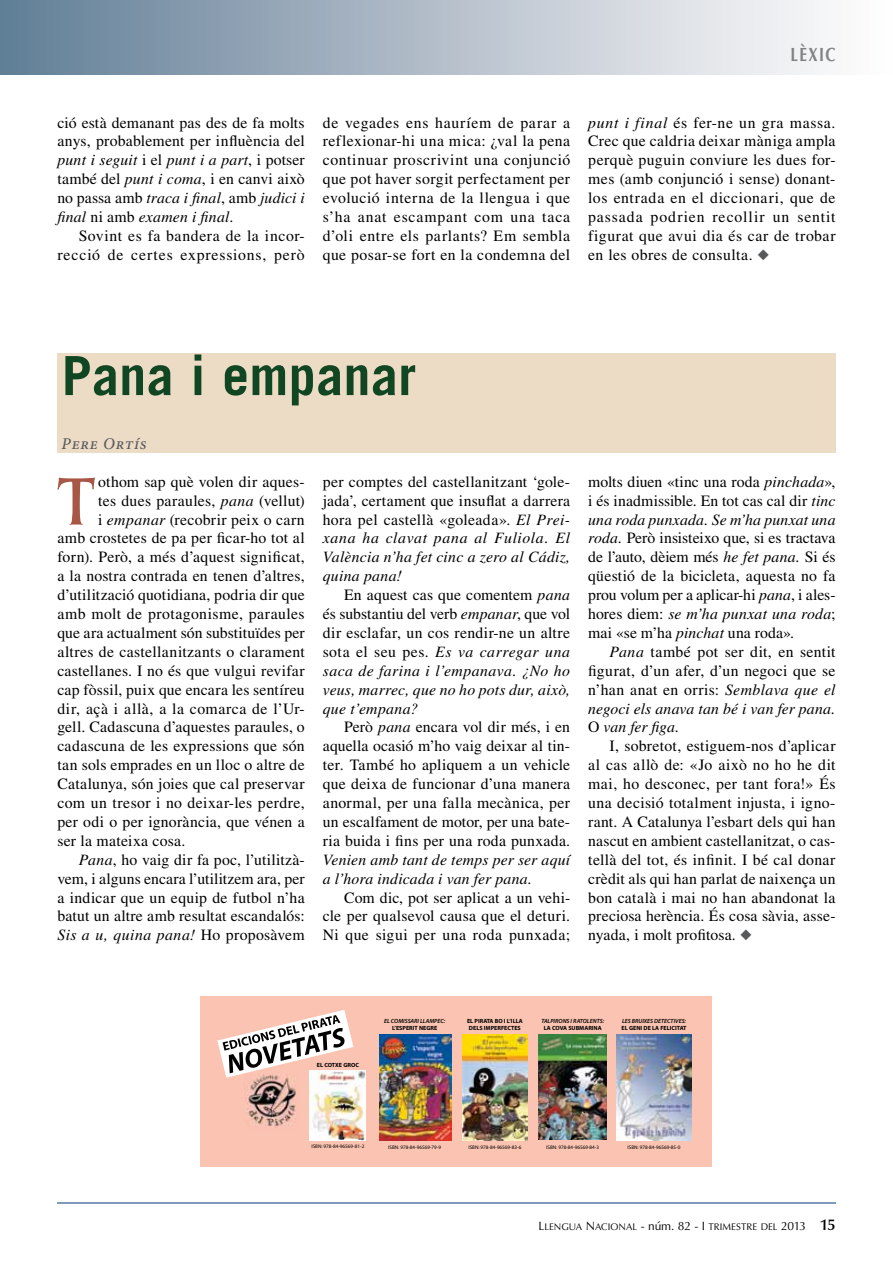
<style>
.page{position:relative;width:893px;height:1263px;background:#fff}
.page>*{position:absolute;margin:0;border:0;box-sizing:border-box;transform-origin:0 0}
.t1{font:700 75.6px "Tiepolo";color:#a85646;scale:.88 1}
.t2{font:700 54px "Trade Gothic";letter-spacing:.005em;color:#104622}
.t3{font:19.2px "Optima LT Std Bold SC800";letter-spacing:.095em;color:#808285;scale:.79 1}
.t4{font:italic 500 16.5px "Minion Pro";letter-spacing:.05em;color:#58595b}
.t5{font:15.75px/18.9px "Times LT Std";letter-spacing:.015em;color:#000;text-align:justify}
.t6{font:italic 15.75px/18.9px "Times LT Std";letter-spacing:.015em;color:#000;text-align:justify}
.t7{font:15.75px/18.9px "Times LT Std";letter-spacing:.05em;color:#000;text-align:right}
.t8{font:9.6px "Optima LT Std SC800";letter-spacing:.005em;color:#000}
.t9{font:700 6px/7.2px "Myriad Pro";color:#000;text-align:center}
.t10{font:italic 600 6px "Myriad Pro";color:#000}
.t11{font:5.1px "Myriad Pro";color:#000}
.s1{font-style:italic}
.s2{color:#58595b}
.s3{font-style:normal}
.s4{font-size:12px}
.s5{font-family:"Optima LT Std";font-size:12px}
.s6{font-family:"Optima LT Std";font-weight:600;font-size:15.6px}
</style>
<div class="page">
<div style="left:0;top:0;width:893px;height:74px;background:linear-gradient(to right,#637e97,#fff)"></div>
<hr style="left:57px;top:1202px;width:779px;height:1px;background:#819abb">
<div style="left:57px;top:353px;width:779px;height:100px;background:#ecdbc5"></div>
<div style="left:200px;top:996px;width:512px;height:171px;background:#fbc3b1"></div>
<svg style="left:217px;top:1010px;width:136px;height:68px"></svg>
<img style="left:379px;top:1035px;width:72px;height:105px">
<img style="left:309px;top:1070px;width:57px;height:70px">
<img style="left:462px;top:1035px;width:66px;height:105px">
<img style="left:539px;top:1035px;width:68px;height:105px">
<img style="left:617px;top:1035px;width:74px;height:105px">
<img style="left:244px;top:1074px;width:56px;height:53px">
<p class="t3" style="left:790px;top:43px;width:59px">LÈXIC</p>
<p class="t5" style="left:57px;top:113px;width:249px">ció està demanant pas des de fa molts anys, probablement per influència del <span class="s1">punt i seguit</span> i el <span class="s1">punt i a part</span>, i potser també del <span class="s1">punt i coma</span>, i en canvi això no passa amb <span class="s1">traca i final</span>, amb <span class="s1">judici i final</span> ni amb <span class="s1">examen i final</span>.</p>
<p class="t7" style="left:57px;top:226px;width:249px">Sovint es fa bandera de la incor&shy;recció de certes expressions, però</p>
<p class="t5" style="left:323px;top:113px;width:249px">de vegades ens hauríem de parar a reflexionar-hi una mica: ¿val la pena continuar proscrivint una conjunció que pot haver sorgit perfectament per evolució interna de la llengua i que s’ha anat escampant com una taca d’oli entre els parlants? Em sembla que posar-se fort en la condemna del</p>
<p class="t5" style="left:588px;top:113px;width:249px"><span class="s1">punt i final</span> és fer-ne un gra massa.<br>Crec que caldria deixar màniga ampla perquè puguin conviure les dues for&shy;mes (amb conjunció i sense) donant&shy;los entrada en el diccionari, que de passada podrien recollir un sentit figurat que avui dia és car de trobar en les obres de consulta. <span class="s2">◆</span></p>
<h2 class="t2" style="left:62px;top:343px;width:356px">Pana i empanar</h2>
<p class="t4" style="left:62px;top:432px;width:87px">Pere Ortís</p>
<h1 class="t1" style="left:55px;top:460px;width:49px">T</h1>
<p class="t5" style="left:98px;top:472px;width:208px">othom sap què volen dir aques-</p>
<p class="t5" style="left:323px;top:472px;width:249px">per comptes del castellanitzant ‘gole&shy;jada’, certament que insuflat a darrera hora pel castellà «goleada». <span class="s1">El Prei&shy;xana ha clavat pana al Fuliola. El València n’ha fet cinc a zero al Cádiz, quina pana!</span></p>
<p class="t6" style="left:323px;top:585px;width:249px;text-indent:21px"><span class="s3">En aquest cas que comentem</span> pana <span class="s3">és substantiu del verb</span> empanar<span class="s3">, que vol dir esclafar, un cos rendir-ne un altre sota el seu pes.</span> Es va carregar una saca de farina i l’empanava. ¿No ho veus, marrec, que no ho pots dur, això, que t’empana?</p>
<p class="t5" style="left:323px;top:718px;width:249px;text-indent:21px">Però <span class="s1">pana</span> encara vol dir més, i en aquella ocasió m’ho vaig deixar al tin&shy;ter. També ho apliquem a un vehicle que deixa de funcionar d’una manera anormal, per una falla mecànica, per un escalfament de motor, per una bate&shy;ria buida i fins per una roda punxada.</p>
<p class="t6" style="left:323px;top:850px;width:249px">Venien amb tant de temps per ser aquí a l’hora indicada i van fer pana.</p>
<p class="t5" style="left:323px;top:888px;width:249px;text-indent:21px">Com dic, pot ser aplicat a un vehi&shy;cle per qualsevol causa que el deturi.<br>Ni que sigui per una roda punxada;</p>
<p class="t5" style="left:98px;top:491px;width:208px">tes dues paraules, <span class="s1">pana</span> (vellut)</p>
<p class="t5" style="left:98px;top:510px;width:208px">i <span class="s1">empanar</span> (recobrir peix o carn</p>
<p class="t5" style="left:57px;top:529px;width:249px">amb crostetes de pa per ficar-ho tot al</p>
<p class="t5" style="left:57px;top:547px;width:249px">forn). Però, a més d’aquest significat,</p>
<p class="t5" style="left:57px;top:566px;width:249px">a la nostra contrada en tenen d’altres,</p>
<p class="t5" style="left:57px;top:585px;width:249px">d’utilització quotidiana, podria dir que</p>
<p class="t5" style="left:57px;top:604px;width:249px">amb molt de protagonisme, paraules</p>
<p class="t5" style="left:57px;top:623px;width:249px">que ara actualment són substituïdes per</p>
<p class="t5" style="left:57px;top:642px;width:249px">altres de castellanitzants o clarament</p>
<p class="t5" style="left:57px;top:661px;width:249px">castellanes. I no és que vulgui revifar</p>
<p class="t5" style="left:57px;top:680px;width:249px">cap fòssil, puix que encara les sentíreu</p>
<p class="t5" style="left:57px;top:699px;width:249px">dir, açà i allà, a la comarca de l’Ur-</p>
<p class="t5" style="left:57px;top:718px;width:249px">gell. Cadascuna d’aquestes paraules, o</p>
<p class="t5" style="left:57px;top:736px;width:249px">cadascuna de les expressions que són</p>
<p class="t5" style="left:57px;top:755px;width:249px">tan sols emprades en un lloc o altre de</p>
<p class="t5" style="left:57px;top:774px;width:249px">Catalunya, són joies que cal preservar</p>
<p class="t5" style="left:57px;top:793px;width:249px">com un tresor i no deixar-les perdre,</p>
<p class="t5" style="left:57px;top:812px;width:249px">per odi o per ignorància, que vénen a</p>
<p class="t5" style="left:57px;top:831px;width:129px">ser la mateixa cosa.</p>
<p class="t5" style="left:79px;top:850px;width:228px"><span class="s1">Pana</span>, ho vaig dir fa poc, l’utilitzà-</p>
<p class="t5" style="left:57px;top:869px;width:249px">vem, i alguns encara l’utilitzem ara, per</p>
<p class="t5" style="left:57px;top:888px;width:249px">a indicar que un equip de futbol n’ha</p>
<p class="t5" style="left:57px;top:907px;width:249px">batut un altre amb resultat escandalós:</p>
<p class="t6" style="left:57px;top:926px;width:249px">Sis a u, quina pana! <span class="s3">Ho proposàvem</span></p>
<p class="t5" style="left:588px;top:472px;width:249px">molts diuen «tinc una roda <span class="s1">pinchada</span>», i és inadmissible. En tot cas cal dir <span class="s1">tinc una roda punxada. Se m’ha punxat una roda.</span> Però insisteixo que, si es tractava de l’auto, dèiem més <span class="s1">he fet pana.</span> Si és qüestió de la bicicleta, aquesta no fa prou volum per a aplicar-hi <span class="s1">pana</span>, i ales&shy;hores diem: <span class="s1">se m’ha punxat una roda</span>; mai «se m’ha <span class="s1">pinchat</span> una roda».</p>
<p class="t5" style="left:588px;top:642px;width:249px;text-indent:21px"><span class="s1">Pana</span> també pot ser dit, en sentit figurat, d’un afer, d’un negoci que se n’han anat en orris: <span class="s1">Semblava que el negoci els anava tan bé i van fer pana.<br></span>O <span class="s1">van fer figa.</span></p>
<p class="t5" style="left:588px;top:736px;width:249px;text-indent:21px">I, sobretot, estiguem-nos d’aplicar al cas allò de: «Jo això no ho he dit mai, ho desconec, per tant fora!» És una decisió totalment injusta, i igno&shy;rant. A Catalunya l’esbart dels qui han nascut en ambient castellanitzat, o cas&shy;tellà del tot, és infinit. I bé cal donar crèdit als qui han parlat de naixença un bon català i mai no han abandonat la preciosa herència. És cosa sàvia, asse&shy;nyada, i molt profitosa. <span class="s2">◆</span></p>
<p class="t9" style="left:317px;top:1061px;width:44px">EL COTXE GROC</p>
<p class="t10" style="left:384px;top:1017px;width:63px">EL COMISSARI LLAMPEC:</p>
<p class="t9" style="left:392px;top:1024px;width:47px">L’ESPERIT NEGRE</p>
<p class="t9" style="left:467px;top:1017px;width:57px">EL PIRATA BO I L’ILLA<br>DELS IMPERFECTES</p>
<p class="t10" style="left:541px;top:1017px;width:64px">TALPIRONS I RATOLENTS:</p>
<p class="t9" style="left:544px;top:1024px;width:60px">LA COVA SUBMARINA</p>
<p class="t10" style="left:622px;top:1017px;width:66px">LES BRUIXES DETECTIVES:</p>
<p class="t9" style="left:622px;top:1024px;width:66px">EL GENI DE LA FELICITAT</p>
<p class="t11" style="left:311px;top:1143px;width:54px">ISBN: 978-84-96569-81-2</p>
<p class="t11" style="left:388px;top:1144px;width:54px">ISBN: 978-84-96569-79-9</p>
<p class="t11" style="left:468px;top:1144px;width:54px">ISBN: 978-84-96569-83-6</p>
<p class="t11" style="left:546px;top:1144px;width:54px">ISBN: 978-84-96569-84-3</p>
<p class="t11" style="left:628px;top:1144px;width:54px">ISBN: 978-84-96569-85-0</p>
<p class="t8" style="left:538px;top:1221px;width:299px"><span class="s4">L</span>LENGUA <span class="s4">N</span>ACIONAL <span class="s5">- núm. 82 - I</span> TRIMESTRE DEL <span class="s4">2013</span> <span class="s6">15</span></p>
</div>
